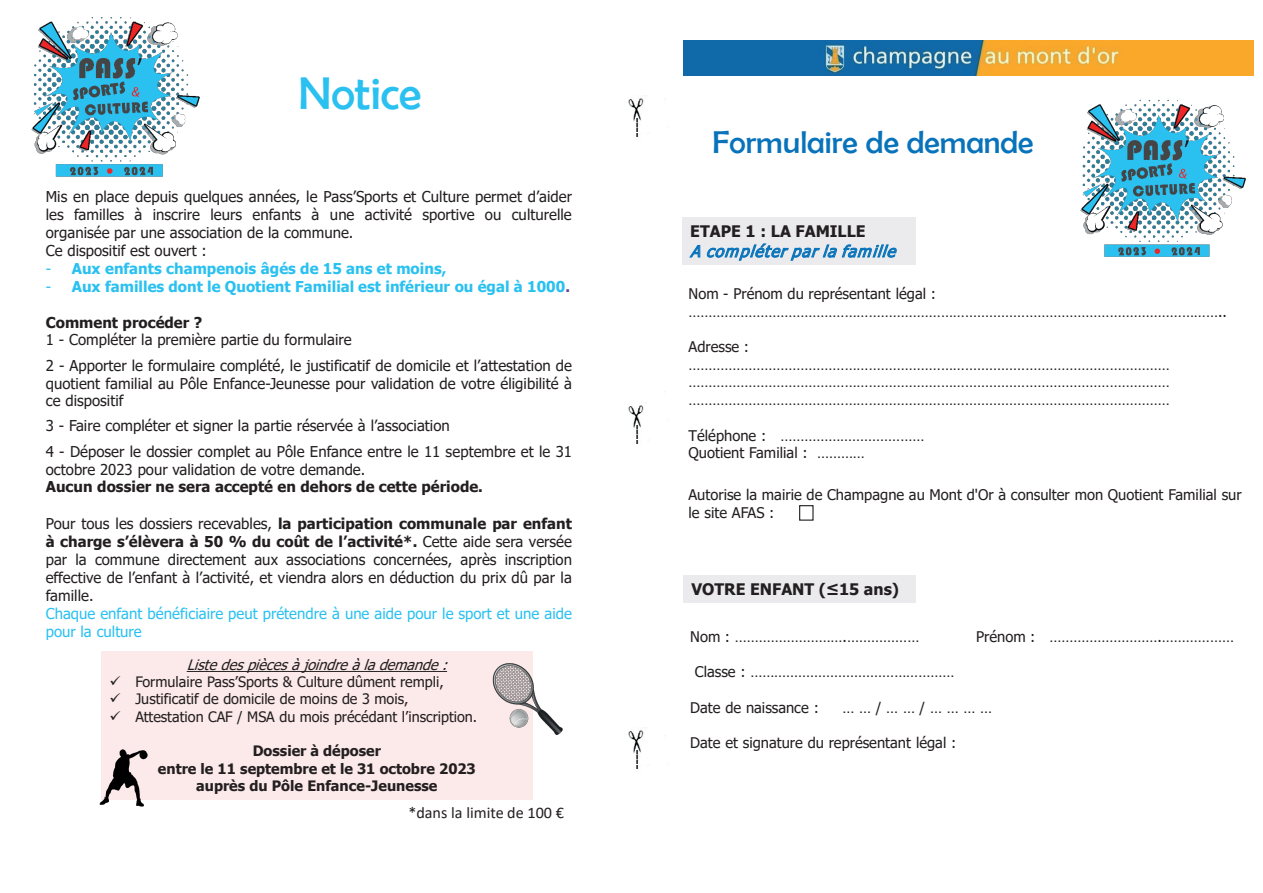
<style>
.page{position:relative;width:1263px;height:893px;background:#fff}
.page>*{position:absolute;margin:0;border:0;box-sizing:border-box;transform-origin:0 0}
.t1{font:46.05px "Berlin Sans FB";color:#2ac1f1}
.t2{font:31.65px "Berlin Sans FB";color:#0873bb}
.t3{font:16.2px "Calibri";letter-spacing:-.005em;color:#231f20}
.t4{font:italic 15.9px/20.4px "Tahoma";color:#0873bb}
.t5{font:700 15.9px "Tahoma";color:#231f20}
.t6{font:15px/18px "Tahoma";color:#231f20}
.t7{font:700 15px "Tahoma";color:#2ac1f1}
.t8{font:700 15px/17.2px "Tahoma";color:#231f20}
.t9{font:14.7px/17.7px "Tahoma";color:#231f20}
.t10{font:14.4px "Tahoma";color:#231f20}
.t11{font:700 14.4px/17.2px "Tahoma";color:#231f20;text-align:center}
.t12{font:italic 14.4px "Tahoma";color:#231f20}
.s1{font-weight:400}
.s2{color:#64439b}
.s3{font-weight:700}
.s4{color:#2ac1f1}
.s5{font-weight:700;font-style:normal;color:#231f20}
</style>
<div class="page">
<img style="left:683px;top:40px;width:570px;height:35px">
<div style="left:799px;top:505px;width:14px;height:16px;border:1px solid #231f20"></div>
<div style="left:683px;top:575px;width:233px;height:28px;background:#ebebed"></div>
<div style="left:682px;top:217px;width:234px;height:48px;background:#ebebed"></div>
<img style="left:1080px;top:99px;width:166px;height:158px">
<img style="left:31px;top:17px;width:169px;height:160px">
<div style="left:101px;top:651px;width:432px;height:148px;background:#fce9ea"></div>
<svg style="left:187px;top:671px;width:260px;height:1px"></svg>
<img style="left:99px;top:749px;width:74px;height:58px">
<img style="left:492px;top:663px;width:71px;height:72px">
<img style="left:628px;top:98px;width:16px;height:39px">
<img style="left:628px;top:405px;width:16px;height:39px">
<img style="left:628px;top:727px;width:18px;height:42px">
<p class="t1" style="left:298px;top:68px;width:125px">Notice</p>
<p class="t6" style="left:46px;top:189px;width:528px">Mis en place depuis quelques années, le Pass’Sports et Culture permet d’aider les familles à inscrire leurs enfants à une activité sportive ou culturelle organisée par une association de la commune.<br>Ce dispositif est ouvert :</p>
<p class="t7" style="left:46px;top:258px;width:402px"><span class="s1">-</span> Aux enfants champenois âgés de 15 ans et moins,</p>
<p class="t7" style="left:46px;top:276px;width:526px"><span class="s1">-</span> Aux familles dont le Quotient Familial est inférieur ou égal à 1000<span class="s2">.</span></p>
<p class="t6" style="left:46px;top:315px;width:307px;line-height:17.2px"><span class="s3">Comment procéder ?<br></span>1 - Compléter la première partie du formulaire</p>
<p class="t6" style="left:46px;top:357px;width:528px;text-align:justify">2 - Apporter le formulaire complété, le justificatif de domicile et l’attestation de quotient familial au Pôle Enfance-Jeunesse pour validation de votre éligibilité à ce dispositif</p>
<p class="t6" style="left:46px;top:414px;width:528px;line-height:25.7px">3 - Faire compléter et signer la partie réservée à l’association<br>4 - Déposer le dossier complet au Pôle Enfance entre le 11 septembre et le 31</p>
<p class="t8" style="left:46px;top:461px;width:439px"><span class="s1">octobre 2023 pour validation de votre demande.<br></span>Aucun dossier ne sera accepté en dehors de cette période.</p>
<p class="t6" style="left:46px;top:515px;width:528px">Pour tous les dossiers recevables, <span class="s3">la participation communale par enfant à charge s’élèvera à 50 % du coût de l’activité*.</span> Cette aide sera versée par la commune directement aux associations concernées, après inscription effective de l’enfant à l’activité, et viendra alors en déduction du prix dû par la famille.<br><span class="s4">Chaque enfant bénéficiaire peut prétendre à une aide pour le sport et une aide pour la culture</span></p>
<p class="t12" style="left:187px;top:655px;width:269px">Listedespiècesàjoindreàlademande :</p>
<p class="t10" style="left:109px;top:672px;width:336px">✓ Formulaire Pass’Sports &amp; Culture dûment rempli,</p>
<p class="t10" style="left:109px;top:689px;width:301px">✓ Justificatif de domicile de moins de 3 mois,</p>
<p class="t10" style="left:109px;top:707px;width:369px">✓ Attestation CAF / MSA du mois précédant l’inscription.</p>
<p class="t11" style="left:158px;top:743px;width:319px">Dossier à déposer<br>entre le 11 septembre et le 31 octobre 2023 auprès du Pôle Enfance-Jeunesse</p>
<p class="t3" style="left:408px;top:801px;width:157px">*dans la limite de 100 €</p>
<p class="t2" style="left:713px;top:125px;width:322px">Formulaire de demande</p>
<p class="t4" style="left:690px;top:222px;width:214px"><span class="s5">ETAPE 1 : LA FAMILLE<br></span>Acompléterparlafamille</p>
<p class="t9" style="left:689px;top:286px;width:540px">Nom - Prénom du représentant légal : ……………………………………………………………………………………………………………………..</p>
<p class="t9" style="left:689px;top:339px;width:483px">Adresse : ………………………………………………………………………………………………………… ………………………………………………………………………………………………………… …………………………………………………………………………………………………………</p>
<p class="t9" style="left:689px;top:427px;width:237px">Téléphone : ………………………………<br>Quotient Familial : …………</p>
<p class="t9" style="left:689px;top:487px;width:555px">Autorise la mairie de Champagne au Mont d'Or à consulter mon Quotient Familial sur le site AFAS :</p>
<p class="t5" style="left:691px;top:578px;width:209px">VOTRE ENFANT (≤15 ans)</p>
<p class="t9" style="left:690px;top:628px;width:231px">Nom : ……………………….………………</p>
<p class="t9" style="left:976px;top:628px;width:260px">Prénom : ……………………….………………</p>
<p class="t9" style="left:695px;top:664px;width:261px">Classe : ……………………………………………</p>
<p class="t9" style="left:690px;top:699px;width:130px">Date de naissance :</p>
<p class="t9" style="left:842px;top:699px;width:151px">… … / … … / … … … …</p>
<p class="t9" style="left:690px;top:735px;width:268px">Date et signature du représentant légal :</p>
</div>
